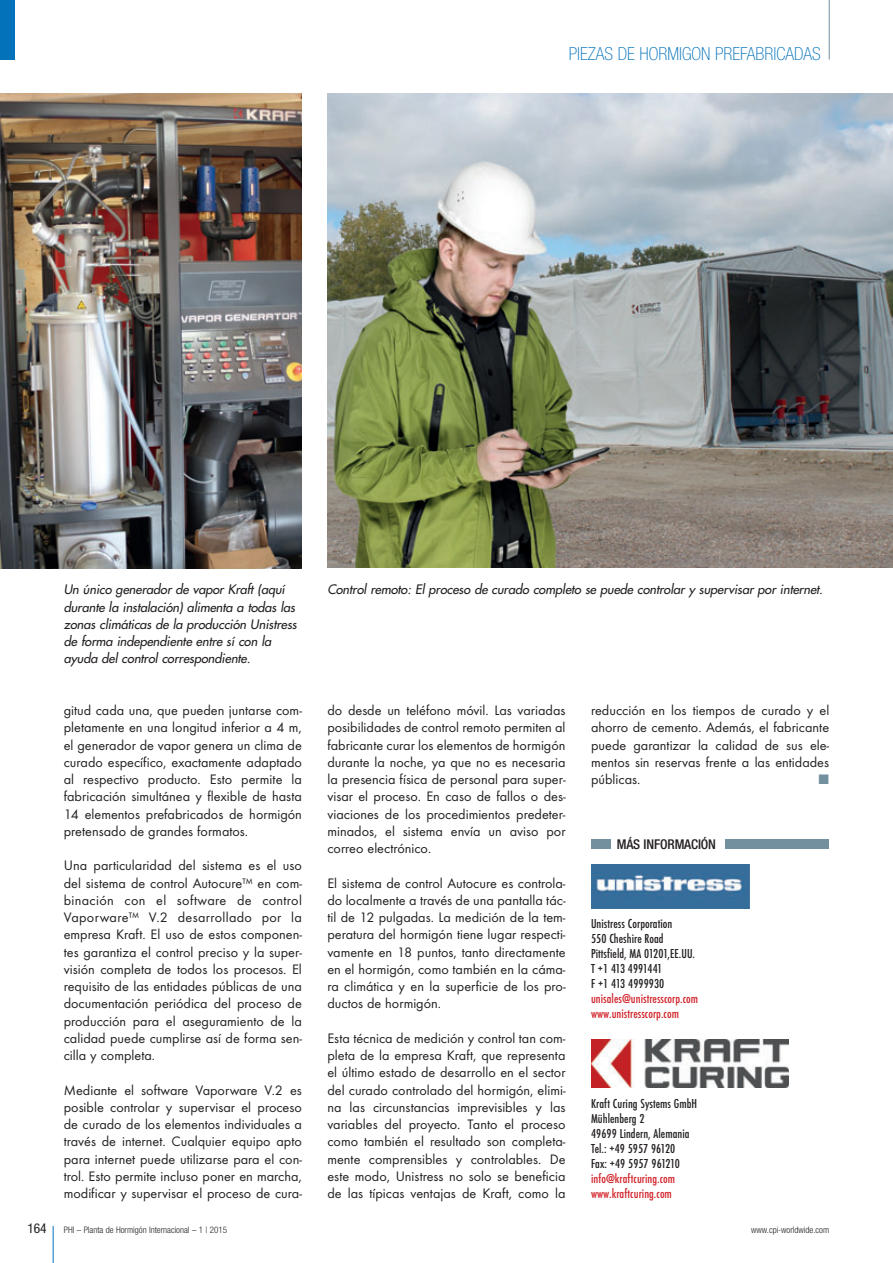
<style>
.page{position:relative;width:893px;height:1263px;background:#fff}
.page>*{position:absolute;margin:0;border:0;box-sizing:border-box;transform-origin:0 0}
.t1{font:100 condensed 18px "Helvetica Neue";color:#0372bb}
.t2{font:14.25px/17.2px "Futura T";color:#231f20;text-align:justify}
.t3{font:500 condensed 13.5px/15px "Futura T";letter-spacing:.005em;color:#231f20}
.t4{font:500 condensed 13.5px/15px "Futura T";letter-spacing:.005em;color:#d1232a}
.t5{font:500 condensed 13.5px "Helvetica Neue";letter-spacing:-.01em;color:#231f20}
.t6{font:condensed 13.5px "Helvetica Neue";color:#231f20}
.t7{font:italic 12.75px/17.2px "Futura";color:#231f20}
.t8{font:300 condensed 9px "Helvetica Neue";color:#231f20}
</style>
<div class="page">
<hr style="left:53px;top:1226px;width:1px;height:37px;background:#0372bb">
<hr style="left:829px;top:0;width:1px;height:60px;background:#73909f">
<div style="left:0;top:0;width:15px;height:60px;background:#0372bb"></div>
<img style="left:592px;top:864px;width:158px;height:44px">
<img style="left:591px;top:1040px;width:197px;height:47px">
<div style="left:591px;top:839px;width:19px;height:10px;background:#73909f"></div>
<div style="left:725px;top:839px;width:104px;height:10px;background:#73909f"></div>
<img style="left:0;top:94px;width:302px;height:475px">
<img style="left:327px;top:94px;width:566px;height:474px">
<p class="t1" style="left:569px;top:43px;width:253px">PIEZAS DE HORMIGON PREFABRICADAS</p>
<p class="t7" style="left:64px;top:581px;width:237px">Un único generador de vapor Kraft (aquí durante la instalación) alimenta a todas las zonas climáticas de la producción Unistress de forma independiente entre sí con la ayuda del control correspondiente.</p>
<p class="t7" style="left:327px;top:581px;width:500px">Control remoto: El proceso de curado completo se puede controlar y supervisar por internet.</p>
<p class="t2" style="left:64px;top:702px;width:240px">gitud cada una, que pueden juntarse com&shy;pletamente en una longitud inferior a 4 m, el generador de vapor genera un clima de curado específico, exactamente adaptado al respectivo producto. Esto permite la fabricación simultánea y flexible de hasta 14 elementos prefabricados de hormigón pretensado de grandes formatos.</p>
<p class="t2" style="left:64px;top:857px;width:240px">Una particularidad del sistema es el uso del sistema de control Autocure™ en com&shy;binación con el software de control Vaporware™ V.2 desarrollado por la empresa Kraft. El uso de estos componen&shy;tes garantiza el control preciso y la super&shy;visión completa de todos los procesos. El requisito de las entidades públicas de una documentación periódica del proceso de producción para el aseguramiento de la calidad puede cumplirse así de forma sen&shy;cilla y completa.</p>
<p class="t2" style="left:64px;top:1081px;width:240px">Mediante el software Vaporware V.2 es posible controlar y supervisar el proceso de curado de los elementos individuales a través de internet. Cualquier equipo apto para internet puede utilizarse para el con&shy;trol. Esto permite incluso poner en marcha, modificar y supervisar el proceso de cura-</p>
<p class="t2" style="left:327px;top:702px;width:240px">do desde un teléfono móvil. Las variadas posibilidades de control remoto permiten al fabricante curar los elementos de hormigón durante la noche, ya que no es necesaria la presencia física de personal para super&shy;visar el proceso. En caso de fallos o des&shy;viaciones de los procedimientos predeter&shy;minados, el sistema envía un aviso por correo electrónico.</p>
<p class="t2" style="left:327px;top:874px;width:240px">El sistema de control Autocure es controla&shy;do localmente a través de una pantalla tác&shy;til de 12 pulgadas. La medición de la tem&shy;peratura del hormigón tiene lugar respecti&shy;vamente en 18 puntos, tanto directamente en el hormigón, como también en la cáma&shy;ra climática y en la superficie de los pro&shy;ductos de hormigón.</p>
<p class="t2" style="left:327px;top:1029px;width:240px">Esta técnica de medición y control tan com&shy;pleta de la empresa Kraft, que representa el último estado de desarrollo en el sector del curado controlado del hormigón, elimi&shy;na las circunstancias imprevisibles y las variables del proyecto. Tanto el proceso como también el resultado son completa&shy;mente comprensibles y controlables. De este modo, Unistress no solo se beneficia de las típicas ventajas de Kraft, como la</p>
<p class="t2" style="left:591px;top:702px;width:240px">reducción en los tiempos de curado y el ahorro de cemento. Además, el fabricante puede garantizar la calidad de sus ele&shy;mentos sin reservas frente a las entidades públicas.</p>
<p class="t5" style="left:617px;top:836px;width:101px">MÁS INFORMACIÓN</p>
<p class="t3" style="left:591px;top:915px;width:105px">Unistress Corporation<br>550 Cheshire Road<br>Pittsfield, MA 01201,EE.UU.<br>T +1 413 4991441<br>F +1 413 4999930</p>
<p class="t4" style="left:591px;top:990px;width:109px">unisales@unistresscorp.com www.unistresscorp.com</p>
<p class="t3" style="left:591px;top:1095px;width:108px">Kraft Curing Systems GmbH<br>Mühlenberg 2<br>49699 Lindern, Alemania<br>Tel.: +49 5957 96120<br>Fax: +49 5957 961210</p>
<p class="t4" style="left:591px;top:1170px;width:86px">info@kraftcuring.com www.kraftcuring.com</p>
<p class="t6" style="left:27px;top:1220px;width:21px">164</p>
<p class="t8" style="left:64px;top:1224px;width:165px">PHI – Planta de Hormigón Internacional – 1 | 2015</p>
<p class="t8" style="left:751px;top:1224px;width:79px">www.cpi-worldwide.com</p>
</div>
